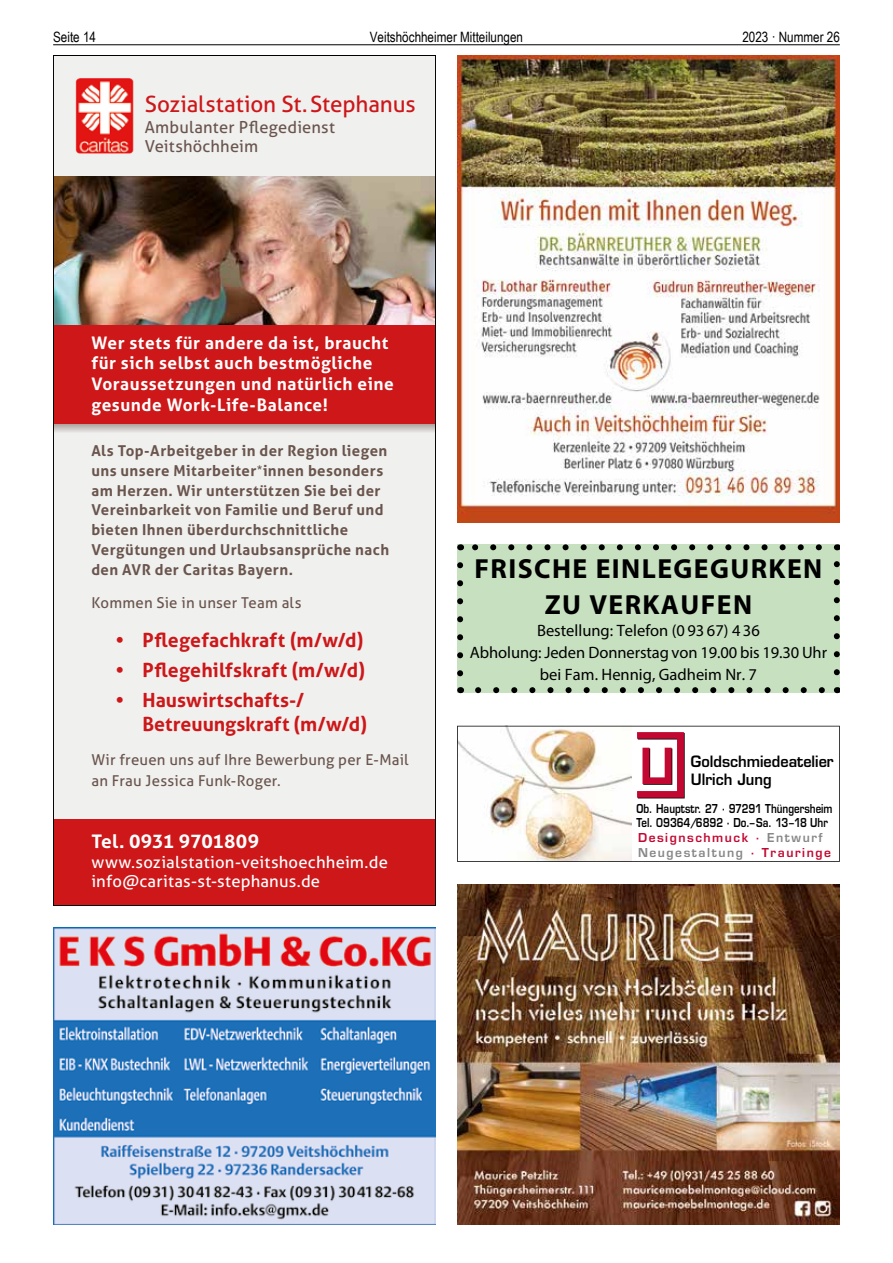
<style>
.page{position:relative;width:893px;height:1263px;background:#fff}
.page>*{position:absolute;margin:0;border:0;box-sizing:border-box;transform-origin:0 0}
.t1{font:700 27.75px/35.7px "Myriad Pro";letter-spacing:.05em;color:#000;text-align:center}
.t2{font:22.5px "Aller";letter-spacing:-.005em;color:#cd1719}
.t3{font:700 19.5px/24px "Aller";letter-spacing:.005em;color:#cd1719}
.t4{font:700 18.75px "Aller";letter-spacing:-.005em;color:#fff}
.t5{font:700 17.25px/20.7px "Aller";letter-spacing:.03em;color:#fff}
.t6{font:16.5px/22.2px "Myriad Pro";color:#000;text-align:center}
.t7{font:16.5px/19.5px "Aller";letter-spacing:.01em;color:#fff}
.t8{font:16.5px/19.5px "Aller";letter-spacing:.01em;color:#6a554d}
.t9{font:600 15.3px/18.3px "Eurostile";color:#000;scale:.95 1}
.t10{font:700 15px/19.8px "Aller";letter-spacing:.025em;color:#6a554d}
.t11{font:15px/21px "Aller";letter-spacing:.015em;color:#6a554d}
.t12{font:14.25px "Arial Narrow";color:#000}
.t13{font:600 12px/14.5px "Eurostile";letter-spacing:.015em;color:#000;scale:.81 1}
.s1{font-family:"Helvetica";font-weight:400}
.s2{color:#c20831}
.s3{color:#878787}
</style>
<div class="page">
<hr style="left:53px;top:44px;width:787px;height:1px;background:#000">
<div style="left:53px;top:55px;width:383px;height:851px;background:#f0f0ef"></div>
<div style="left:53px;top:820px;width:383px;height:86px;background:#cd1719"></div>
<img style="left:75px;top:78px;width:59px;height:76px">
<svg style="left:55px;top:424px;width:379px;height:8px;background:#c8c2c0"></svg>
<img style="left:55px;top:176px;width:379px;height:149px">
<div style="left:53px;top:325px;width:383px;height:99px;background:#cd1719"></div>
<img style="left:457px;top:884px;width:383px;height:341px">
<img style="left:457px;top:55px;width:383px;height:468px">
<img style="left:53px;top:927px;width:383px;height:298px">
<svg style="left:457px;top:726px;width:383px;height:136px"></svg>
<div style="left:457px;top:544px;width:383px;height:149px;background:#c6e0c0"></div>
<svg style="left:457px;top:565px;width:6px;height:112px"></svg>
<svg style="left:478px;top:687px;width:347px;height:6px"></svg>
<svg style="left:834px;top:561px;width:6px;height:111px"></svg>
<svg style="left:472px;top:544px;width:347px;height:6px"></svg>
<p class="t12" style="left:53px;top:27px;width:44px">Seite 14</p>
<p class="t12" style="left:370px;top:27px;width:155px">Veitshöchheimer Mitteilungen</p>
<p class="t12" style="left:742px;top:27px;width:99px">2023 · Nummer 26</p>
<h2 class="t2" style="left:145px;top:90px;width:272px">Sozialstation St.Stephanus</h2>
<p class="t8" style="left:145px;top:117px;width:192px">Ambulanter Pflegedienst<br>Veitshöchheim</p>
<p class="t5" style="left:91px;top:332px;width:304px">Wer stets für andere da ist, braucht für sich selbst auch bestmögliche Voraussetzungen und natürlich eine gesunde Work-Life-Balance!</p>
<p class="t10" style="left:91px;top:441px;width:299px">Als Top-Arbeitgeber in der Region liegen uns unsere Mitarbeiter<span class="s1">*</span>innen besonders am Herzen. Wir unterstützen Sie bei der Vereinbarkeit von Familie und Beruf und bieten Ihnen überdurchschnittliche Vergütungen und Urlaubsansprüche nach den AVR der Caritas Bayern.</p>
<p class="t11" style="left:91px;top:592px;width:212px">Kommen Sie in unser Team als</p>
<h3 class="t3" style="left:115px;top:628px;width:249px">• Pflegefachkraft (m/w/d)</h3>
<h3 class="t3" style="left:115px;top:658px;width:251px">• Pflegehilfskraft (m/w/d)</h3>
<h3 class="t3" style="left:142px;top:688px;width:226px;text-indent:-27px">• Hauswirtschafts-/<br>Betreuungskraft (m/w/d)</h3>
<p class="t11" style="left:91px;top:749px;width:319px">Wir freuen uns auf Ihre Bewerbung per E-Mail an Frau Jessica Funk-Roger.</p>
<p class="t4" style="left:91px;top:830px;width:169px">Tel. 0931 9701809</p>
<p class="t7" style="left:91px;top:852px;width:298px">www.sozialstation-veitshoechheim.de info@caritas-st-stephanus.de</p>
<h1 class="t1" style="left:475px;top:550px;width:349px">FRISCHE EINLEGEGURKEN<br>ZU VERKAUFEN</h1>
<p class="t6" style="left:470px;top:619px;width:359px">Bestellung: Telefon (0 93 67) 4 36<br>Abholung: Jeden Donnerstag von 19.00 bis 19.30 Uhr bei Fam. Hennig, Gadheim Nr. 7</p>
<p class="t9" style="left:691px;top:752px;width:152px">Goldschmiedeatelier<br>Ulrich Jung</p>
<p class="t13" style="left:637px;top:801px;width:243px">Ob. Hauptstr. 27 · 97291 Thüngersheim<br>Tel. 09364/6892 · Do.–Sa. 13–18 Uhr<br><span class="s2">Designschmuck ·</span> <span class="s3">Entwurf<br>Neugestaltung</span> <span class="s2">· Trauringe</span></p>
</div>
